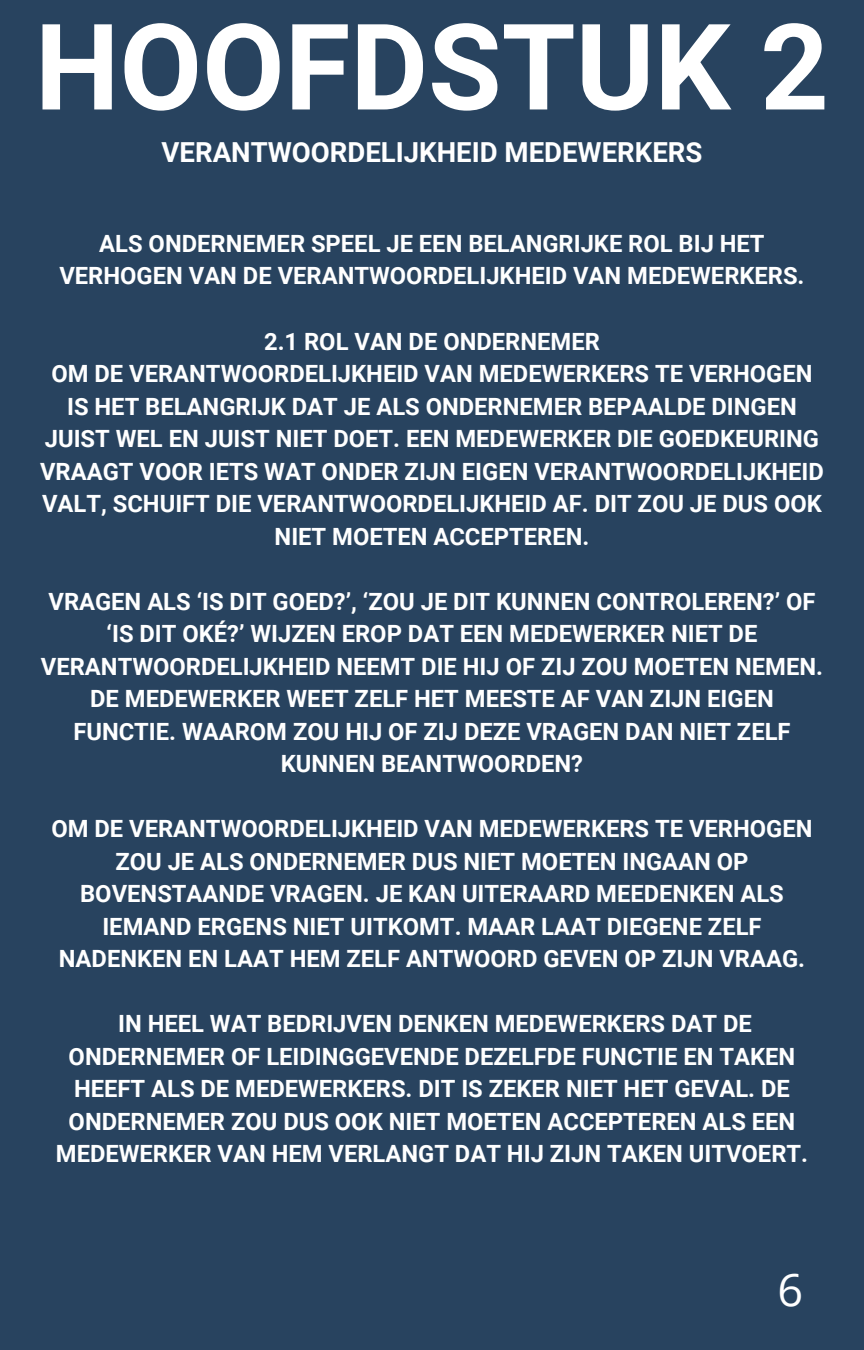
<style>
.page{position:relative;width:864px;height:1350px;background:#28435f}
.page>*{position:absolute;margin:0;border:0;box-sizing:border-box;transform-origin:0 0}
.t1{font:700 119.7px "Roboto";color:#fff}
.t2{font:45px "Open Sans";color:#fff}
.t3{font:700 27.68px "Roboto";color:#fff}
.t4{font:700 23.85px/32.4px "Roboto";color:#fff;text-align:center}
</style>
<div class="page">
<h1 class="t1" style="left:35px;top:-1px;width:795px">HOOFDSTUK 2</h1>
<h3 class="t3" style="left:162px;top:136px;width:542px">VERANTWOORDELIJKHEID MEDEWERKERS</h3>
<p class="t4" style="left:59px;top:228px;width:747px">ALS ONDERNEMER SPEEL JE EEN BELANGRIJKE ROL BIJ HET<br>VERHOGEN VAN DE VERANTWOORDELIJKHEID VAN MEDEWERKERS.</p>
<p class="t4" style="left:264px;top:325px;width:337px">2.1 ROL VAN DE ONDERNEMER</p>
<p class="t4" style="left:40px;top:358px;width:785px">OM DE VERANTWOORDELIJKHEID VAN MEDEWERKERS TE VERHOGEN IS HET BELANGRIJK DAT JE ALS ONDERNEMER BEPAALDE DINGEN JUIST WEL EN JUIST NIET DOET. EEN MEDEWERKER DIE GOEDKEURING VRAAGT VOOR IETS WAT ONDER ZIJN EIGEN VERANTWOORDELIJKHEID VALT, SCHUIFT DIE VERANTWOORDELIJKHEID AF. DIT ZOU JE DUS OOK NIET MOETEN ACCEPTEREN.</p>
<p class="t4" style="left:41px;top:585px;width:784px">VRAGEN ALS ‘IS DIT GOED?’, ‘ZOU JE DIT KUNNEN CONTROLEREN?’ OF ‘IS DIT OKÉ?’ WIJZEN EROP DAT EEN MEDEWERKER NIET DE VERANTWOORDELIJKHEID NEEMT DIE HIJ OF ZIJ ZOU MOETEN NEMEN.<br>DE MEDEWERKER WEET ZELF HET MEESTE AF VAN ZIJN EIGEN FUNCTIE. WAAROM ZOU HIJ OF ZIJ DEZE VRAGEN DAN NIET ZELF KUNNEN BEANTWOORDEN?</p>
<p class="t4" style="left:51px;top:813px;width:763px">OM DE VERANTWOORDELIJKHEID VAN MEDEWERKERS TE VERHOGEN ZOU JE ALS ONDERNEMER DUS NIET MOETEN INGAAN OP BOVENSTAANDE VRAGEN. JE KAN UITERAARD MEEDENKEN ALS IEMAND ERGENS NIET UITKOMT. MAAR LAAT DIEGENE ZELF NADENKEN EN LAAT HEM ZELF ANTWOORD GEVEN OP ZIJN VRAAG.</p>
<p class="t4" style="left:56px;top:1008px;width:754px">IN HEEL WAT BEDRIJVEN DENKEN MEDEWERKERS DAT DE ONDERNEMER OF LEIDINGGEVENDE DEZELFDE FUNCTIE EN TAKEN HEEFT ALS DE MEDEWERKERS. DIT IS ZEKER NIET HET GEVAL. DE ONDERNEMER ZOU DUS OOK NIET MOETEN ACCEPTEREN ALS EEN MEDEWERKER VAN HEM VERLANGT DAT HIJ ZIJN TAKEN UITVOERT.</p>
<h2 class="t2" style="left:778px;top:1258px;width:27px">6</h2>
</div>
